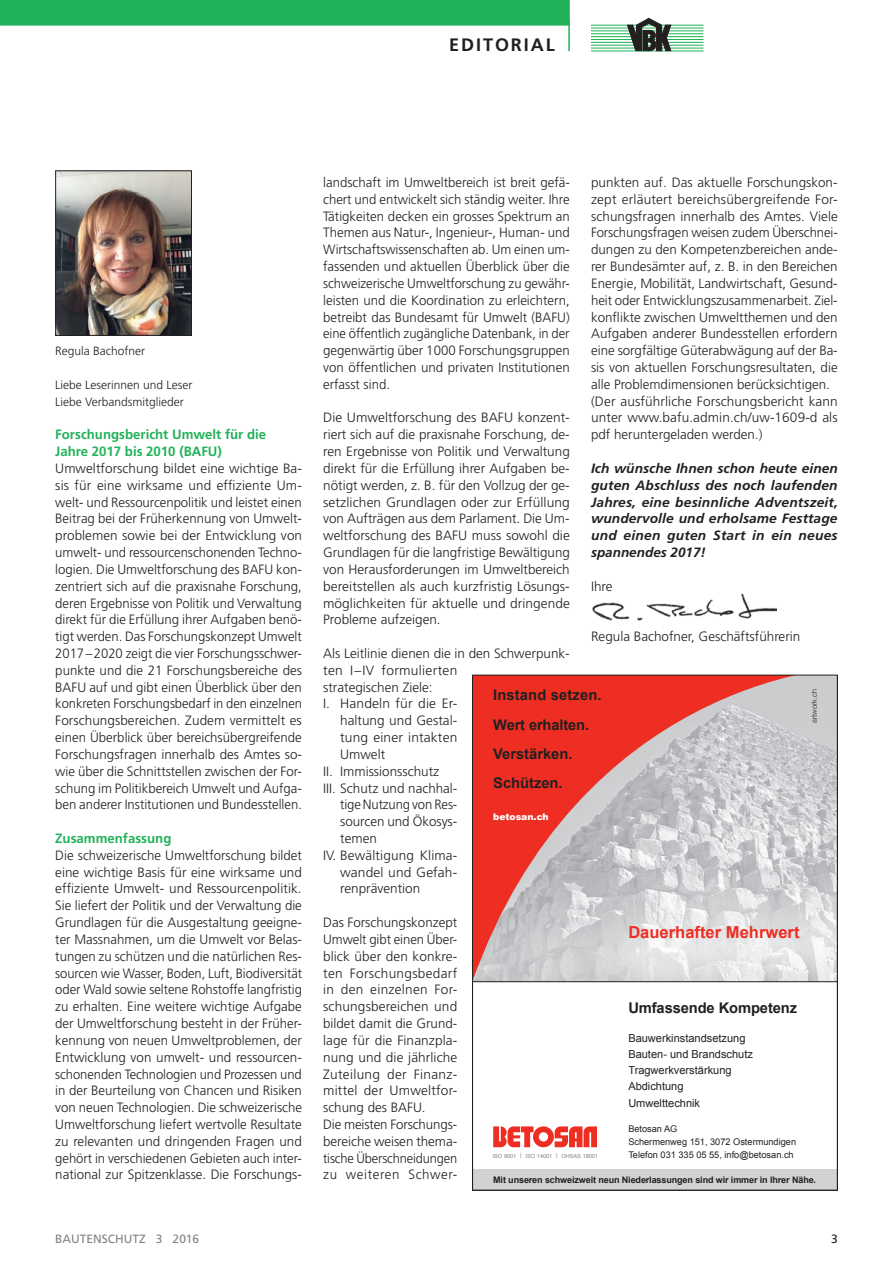
<style>
.page{position:relative;width:893px;height:1263px;background:#fff}
.page>*{position:absolute;margin:0;border:0;box-sizing:border-box;transform-origin:0 0}
.t1{font:700 18px "Frutiger CE";letter-spacing:.11em;color:#231f20}
.t2{font:700 16.5px "Arial";color:#ee2e22}
.t3{font:700 14.7px/29.4px "Arial";letter-spacing:-.01em;color:#231f20}
.t4{font:300 13.5px/16.8px "Frutiger CE";color:#231f20;text-align:justify}
.t5{font:italic 700 13.5px/16.8px "Frutiger";letter-spacing:.015em;color:#231f20;text-align:justify}
.t6{font:700 13.5px/16.8px "Frutiger";color:#21b259}
.t7{font:300 13.5px "Frutiger CE";letter-spacing:.02em;color:#231f20}
.t8{font:300 12px/16.8px "Frutiger CE";color:#231f20}
.t9{font:12px "Frutiger CE";color:#808285}
.t10{font:12px "Frutiger CE";color:#231f20}
.t11{font:11.1px/16.2px "Arial";color:#231f20}
.t12{font:9.15px/12.9px "Arial";color:#231f20}
.t13{font:900 9.15px "Arial";color:#fff}
.t14{font:700 9px "Arial";letter-spacing:-.01em;color:#231f20}
.t15{font:300 7.35px "Helvetica Neue LT Std";color:#231f20}
.t16{font:5.55px "Arial";color:#808285}
</style>
<div class="page">
<div style="left:0;top:0;width:570px;height:26px;background:#21b259"></div>
<hr style="left:568px;top:21px;width:2px;height:30px;background:#21b259">
<hr style="left:591px;top:25px;width:112px;height:1px;background:#21b259">
<hr style="left:591px;top:28px;width:112px;height:1px;background:#21b259">
<hr style="left:591px;top:31px;width:112px;height:1px;background:#21b259">
<hr style="left:591px;top:34px;width:112px;height:1px;background:#21b259">
<hr style="left:591px;top:36px;width:112px;height:1px;background:#21b259">
<hr style="left:591px;top:51px;width:112px;height:1px;background:#21b259">
<hr style="left:591px;top:39px;width:112px;height:1px;background:#21b259">
<hr style="left:591px;top:42px;width:112px;height:1px;background:#21b259">
<hr style="left:591px;top:45px;width:112px;height:1px;background:#21b259">
<hr style="left:591px;top:48px;width:112px;height:1px;background:#21b259">
<svg style="left:627px;top:18px;width:44px;height:33px"></svg>
<img style="left:57px;top:172px;width:133px;height:162px">
<div style="left:55px;top:170px;width:137px;height:166px;border:1px solid #231f20"></div>
<svg style="left:474px;top:677px;width:362px;height:512px"></svg>
<hr style="left:473px;top:981px;width:364px;height:1px;background:#231f20">
<svg style="left:493px;top:1126px;width:104px;height:21px"></svg>
<img style="left:592px;top:593px;width:184px;height:28px">
<h1 class="t1" style="left:449px;top:34px;width:107px">EDITORIAL</h1>
<p class="t8" style="left:55px;top:342px;width:92px">Regula Bachofner</p>
<p class="t8" style="left:55px;top:376px;width:139px">Liebe Leserinnen und Leser<br>Liebe Verbandsmitglieder</p>
<p class="t6" style="left:55px;top:426px;width:212px">Forschungsbericht Umwelt für die<br>Jahre 2017 bis 2010 (BAFU)</p>
<p class="t4" style="left:55px;top:460px;width:248px">Umweltforschung bildet eine wichtige Ba&shy;sis für eine wirksame und effiziente Um&shy;welt- und Ressourcenpolitik und leistet einen Beitrag bei der Früherkennung von Umwelt&shy;problemen sowie bei der Entwicklung von umwelt- und ressourcenschonenden Techno&shy;logien. Die Umweltforschung des BAFU kon&shy;zentriert sich auf die praxisnahe Forschung, deren Ergebnisse von Politik und Verwaltung direkt für die Erfüllung ihrer Aufgaben benö&shy;tigt werden. Das Forschungskonzept Umwelt 2017–2020 zeigt die vier Forschungsschwer&shy;punkte und die 21 Forschungsbereiche des BAFU auf und gibt einen Überblick über den konkreten Forschungsbedarf in den einzelnen Forschungsbereichen. Zudem vermittelt es einen Überblick über bereichsübergreifende Forschungsfragen innerhalb des Amtes so&shy;wie über die Schnittstellen zwischen der For&shy;schung im Politikbereich Umwelt und Aufga&shy;ben anderer Institutionen und Bundesstellen.</p>
<p class="t6" style="left:55px;top:830px;width:118px">Zusammenfassung</p>
<p class="t4" style="left:55px;top:847px;width:248px">Die schweizerische Umweltforschung bildet eine wichtige Basis für eine wirksame und effiziente Umwelt- und Ressourcenpolitik.<br>Sie liefert der Politik und der Verwaltung die Grundlagen für die Ausgestaltung geeigne&shy;ter Massnahmen, um die Umwelt vor Belas&shy;tungen zu schützen und die natürlichen Res&shy;sourcen wie Wasser, Boden, Luft, Biodiversität oder Wald sowie seltene Rohstoffe langfristig zu erhalten. Eine weitere wichtige Aufgabe der Umweltforschung besteht in der Früher&shy;kennung von neuen Umweltproblemen, der Entwicklung von umwelt- und ressourcen&shy;schonenden Technologien und Prozessen und in der Beurteilung von Chancen und Risiken von neuen Technologien. Die schweizerische Umweltforschung liefert wertvolle Resultate zu relevanten und dringenden Fragen und gehört in verschiedenen Gebieten auch inter&shy;national zur Spitzenklasse. Die Forschungs-</p>
<p class="t4" style="left:323px;top:174px;width:248px">landschaft im Umweltbereich ist breit gefä&shy;chert und entwickelt sich ständig weiter. Ihre Tätigkeiten decken ein grosses Spektrum an Themen aus Natur-, Ingenieur-, Human- und Wirtschaftswissenschaften ab. Um einen um&shy;fassenden und aktuellen Überblick über die schweizerische Umweltforschung zu gewähr&shy;leisten und die Koordination zu erleichtern, betreibt das Bundesamt für Umwelt (BAFU) eine öffentlich zugängliche Datenbank, in der gegenwärtig über 1000 Forschungsgruppen von öffentlichen und privaten Institutionen erfasst sind.</p>
<p class="t4" style="left:323px;top:409px;width:248px">Die Umweltforschung des BAFU konzent&shy;riert sich auf die praxisnahe Forschung, de&shy;ren Ergebnisse von Politik und Verwaltung direkt für die Erfüllung ihrer Aufgaben be&shy;nötigt werden, z. B. für den Vollzug der ge&shy;setzlichen Grundlagen oder zur Erfüllung von Aufträgen aus dem Parlament. Die Um&shy;weltforschung des BAFU muss sowohl die Grundlagen für die langfristige Bewältigung von Herausforderungen im Umweltbereich bereitstellen als auch kurzfristig Lösungs&shy;möglichkeiten für aktuelle und dringende Probleme aufzeigen.</p>
<p class="t4" style="left:323px;top:645px;width:248px">Als Leitlinie dienen die in den Schwerpunk-</p>
<p class="t7" style="left:323px;top:662px;width:136px">ten I–IV formulierten</p>
<p class="t4" style="left:323px;top:678px;width:111px">strategischen Ziele:</p>
<p class="t4" style="left:323px;top:695px;width:136px">I. Handeln für die Er-</p>
<p class="t4" style="left:340px;top:712px;width:119px">haltung und Gestal-</p>
<p class="t4" style="left:340px;top:729px;width:119px">tung einer intakten</p>
<p class="t4" style="left:340px;top:746px;width:46px">Umwelt</p>
<p class="t4" style="left:323px;top:762px;width:118px">II. Immissionsschutz</p>
<p class="t4" style="left:323px;top:779px;width:135px">III. Schutz und nachhal-</p>
<p class="t4" style="left:340px;top:796px;width:119px">tige Nutzung von Res-</p>
<p class="t4" style="left:340px;top:813px;width:119px">sourcen und Ökosys-</p>
<p class="t4" style="left:340px;top:830px;width:38px">temen</p>
<p class="t4" style="left:323px;top:847px;width:135px">IV. Bewältigung Klima-</p>
<p class="t4" style="left:340px;top:863px;width:117px">wandel und Gefah-</p>
<p class="t4" style="left:340px;top:880px;width:82px">renprävention</p>
<p class="t4" style="left:323px;top:914px;width:136px;text-align:left">Das Forschungskonzept<br>Umwelt gibt einen Über&shy;blick über den konkre&shy;ten Forschungsbedarf in den einzelnen For&shy;schungsbereichen und bildet damit die Grund&shy;lage für die Finanzpla&shy;nung und die jährliche<br>Zuteilung der Finanz&shy;mittel der Umweltfor&shy;schung des BAFU.<br>Die meisten Forschungs&shy;bereiche weisen thema&shy;tische Überschneidungen zu weiteren Schwer-</p>
<p class="t4" style="left:591px;top:174px;width:248px;text-align:left">punkten auf. Das aktuelle Forschungskon&shy;zept erläutert bereichsübergreifende For&shy;schungsfragen innerhalb des Amtes. Viele Forschungsfragen weisen zudem Überschnei&shy;dungen zu den Kompetenzbereichen ande&shy;rer Bundesämter auf, z. B. in den Bereichen Energie, Mobilität, Landwirtschaft, Gesund&shy;heit oder Entwicklungszusammenarbeit. Ziel&shy;konflikte zwischen Umweltthemen und den Aufgaben anderer Bundesstellen erfordern eine sorgfältige Güterabwägung auf der Ba&shy;sis von aktuellen Forschungsresultaten, die alle Problemdimensionen berücksichtigen. (Der ausführliche Forschungsbericht kann unter www.bafu.admin.ch/uw-1609-d als pdf heruntergeladen werden.)</p>
<p class="t5" style="left:591px;top:460px;width:248px">Ich wünsche Ihnen schon heute einen guten Abschluss des noch laufenden Jahres, eine besinnliche Adventszeit, wundervolle und erholsame Festtage und einen guten Start in ein neues spannendes 2017!</p>
<p class="t4" style="left:591px;top:577px;width:23px">Ihre</p>
<p class="t4" style="left:591px;top:628px;width:211px">Regula Bachofner, Geschäftsführerin</p>
<p class="t3" style="left:493px;top:681px;width:110px">Instand setzen.<br>Wert erhalten.<br>Verstärken.<br>Schützen.</p>
<p class="t15" style="left:810px;top:723px;width:35px;rotate:-90deg">artwork.ch</p>
<p class="t13" style="left:493px;top:810px;width:57px">betosan.ch</p>
<p class="t2" style="left:628px;top:921px;width:173px">Dauerhafter Mehrwert</p>
<p class="t3" style="left:628px;top:994px;width:170px">Umfassende Kompetenz</p>
<p class="t11" style="left:628px;top:1030px;width:126px">Bauwerkinstandsetzung<br>Bauten- und Brandschutz<br>Tragwerkverstärkung<br>Abdichtung<br>Umwelttechnik</p>
<p class="t12" style="left:628px;top:1123px;width:169px">Betosan AG<br>Schermenweg 151, 3072 Ostermundigen</p>
<p class="t16" style="left:493px;top:1152px;width:107px">ISO 9001 | ISO 14001 | OHSAS 18001</p>
<p class="t12" style="left:628px;top:1149px;width:167px">Telefon 031 335 05 55, info@betosan.ch</p>
<p class="t14" style="left:493px;top:1174px;width:324px">Mit unseren schweizweit neun Niederlassungen sind wir immer in Ihrer Nähe.</p>
<p class="t9" style="left:55px;top:1231px;width:145px">BAUTENSCHUTZ 3 2016</p>
<p class="t10" style="left:831px;top:1231px;width:8px">3</p>
</div>
